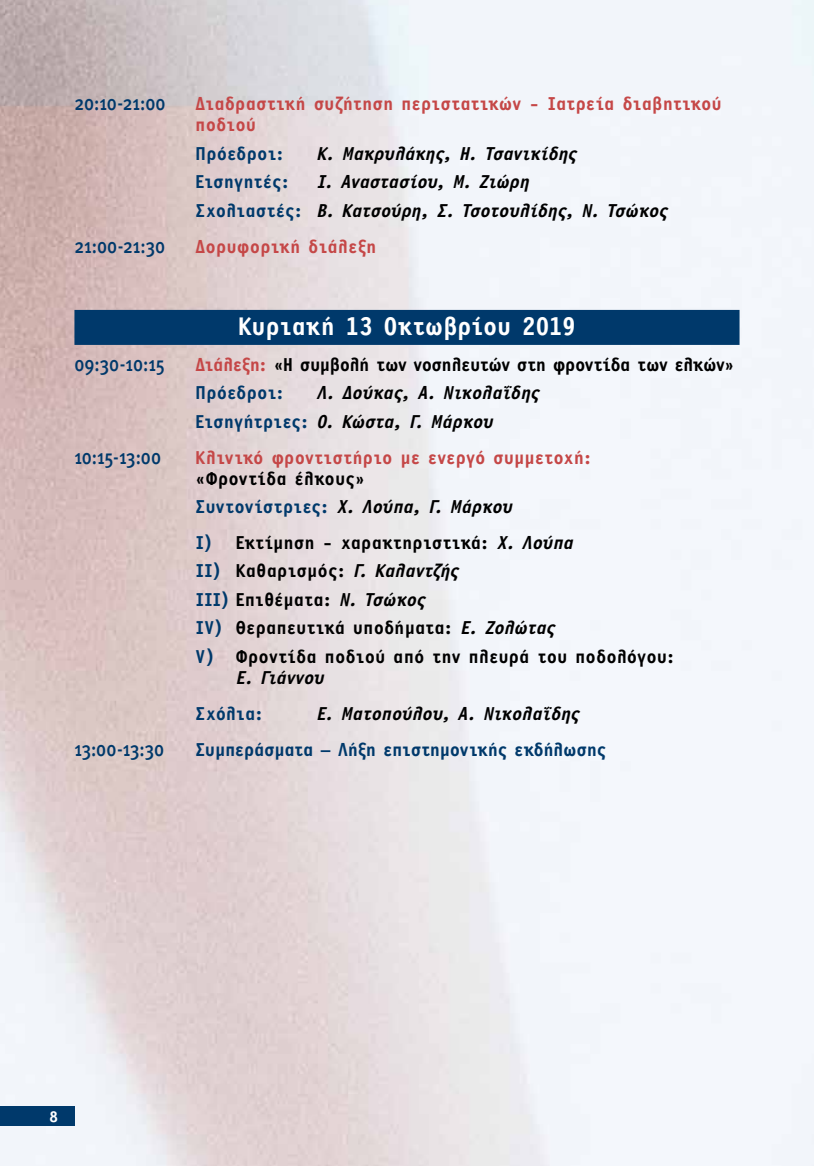
<style>
.page{position:relative;width:814px;height:1166px;background:#fff}
.page>*{position:absolute;margin:0;border:0;box-sizing:border-box;transform-origin:0 0}
.t1{font:700 26.25px "PF Letter Gothic Display";letter-spacing:-.01em;color:#fff}
.t2{font:21px "Meta Medium Greek Caps";letter-spacing:-.005em;color:#00396b;scale:.85 1}
.t3{font:700 19.25px/28.3px "PF Letter Gothic Display";letter-spacing:-.005em;color:#000}
.t4{font:italic 700 19.25px/28.3px "PF Letter Gothic Display";letter-spacing:-.015em;color:#000}
.t5{font:700 19.25px/21px "PF Letter Gothic Display";color:#c54747}
.t6{font:700 19.25px "PF Letter Gothic Display";letter-spacing:-.015em;color:#00396b}
.t7{font:700 19.25px/28.3px "PF Letter Gothic Display";letter-spacing:-.03em;color:#000}
.t8{font:700 15.75px "PF Letter Gothic Display";color:#fff}
.s1{font-style:normal;color:#00396b}
.s2{color:#c54747}
.s3{color:#00396b}
.s4{font-style:italic}
</style>
<div class="page">
<img style="left:0;top:0;width:814px;height:1166px">
<div style="left:0;top:1106px;width:74px;height:20px;background:#00396b"></div>
<div style="left:74px;top:310px;width:665px;height:35px;background:#00396b"></div>
<p class="t2" style="left:74px;top:91px;width:109px">20:10-21:00</p>
<p class="t5" style="left:195px;top:95px;width:528px">Διαδραστική συζήτηση περιστατικών - Ιατρεία διαβητικού ποδιού</p>
<p class="t6" style="left:195px;top:143px;width:90px">Πρόεδροι:</p>
<p class="t4" style="left:316px;top:140px;width:262px">Κ. Μακρυλάκης, Η. Τσανικίδης</p>
<p class="t6" style="left:195px;top:172px;width:95px">Εισηγητές:</p>
<p class="t4" style="left:195px;top:169px;width:474px;text-indent:121px">Ι. Αναστασίου, Μ. Ζιώρη<br><span class="s1">Σχολιαστές:</span> Β. Κατσούρη, Σ. Τσοτουλίδης, Ν. Τσώκος</p>
<p class="t2" style="left:74px;top:233px;width:108px">21:00-21:30</p>
<p class="t5" style="left:195px;top:237px;width:183px">Δορυφορική διάλεξη</p>
<h1 class="t1" style="left:238px;top:312px;width:339px">Κυριακή 13 Oκτωβρίου 2019</h1>
<p class="t2" style="left:74px;top:352px;width:108px">09:30-10:15</p>
<p class="t7" style="left:195px;top:351px;width:541px"><span class="s2">Διάλεξη:</span> «Η συμβολή των νοσηλευτών στη φροντίδα των ελκών»<br><span class="s3">Πρόεδροι:</span></p>
<p class="t4" style="left:195px;top:380px;width:346px;text-indent:121px">Λ. Δούκας, Α. Νικολαΐδης<br><span class="s1">Εισηγήτριες:</span> O. Κώστα, Γ. Μάρκου</p>
<p class="t2" style="left:74px;top:444px;width:104px">10:15-13:00</p>
<p class="t5" style="left:195px;top:448px;width:397px">Κλινικό φροντιστήριο με ενεργό συμμετοχή:</p>
<p class="t3" style="left:195px;top:465px;width:318px">«Φροντίδα έλκους»<br><span class="s3">Συντονίστριες:</span> <span class="s4">Χ. Λούπα, Γ. Μάρκου</span></p>
<p class="t3" style="left:195px;top:529px;width:480px"><span class="s3">I)</span> Εκτίμηση - χαρακτηριστικά: <span class="s4">Χ. Λούπα<br></span><span class="s3">II)</span> Καθαρισμός: <span class="s4">Γ. Καλαντζής<br></span><span class="s3">III)</span> Επιθέματα: <span class="s4">Ν. Τσώκος<br></span><span class="s3">IV)</span> Θεραπευτικά υποδήματα: <span class="s4">Ε. Ζολώτας<br></span><span class="s3">V)</span> Φροντίδα ποδιού από την πλευρά του ποδολόγου:</p>
<p class="t4" style="left:235px;top:664px;width:90px">Ε. Γιάννου</p>
<p class="t6" style="left:195px;top:703px;width:69px">Σχόλια:</p>
<p class="t4" style="left:316px;top:700px;width:265px">Ε. Ματοπούλου, Α. Νικολαΐδης</p>
<p class="t2" style="left:74px;top:736px;width:107px">13:00-13:30</p>
<p class="t6" style="left:195px;top:739px;width:412px">Συμπεράσματα – Λήξη επιστημονικής εκδήλωσης</p>
<p class="t8" style="left:50px;top:1108px;width:10px">8</p>
</div>
